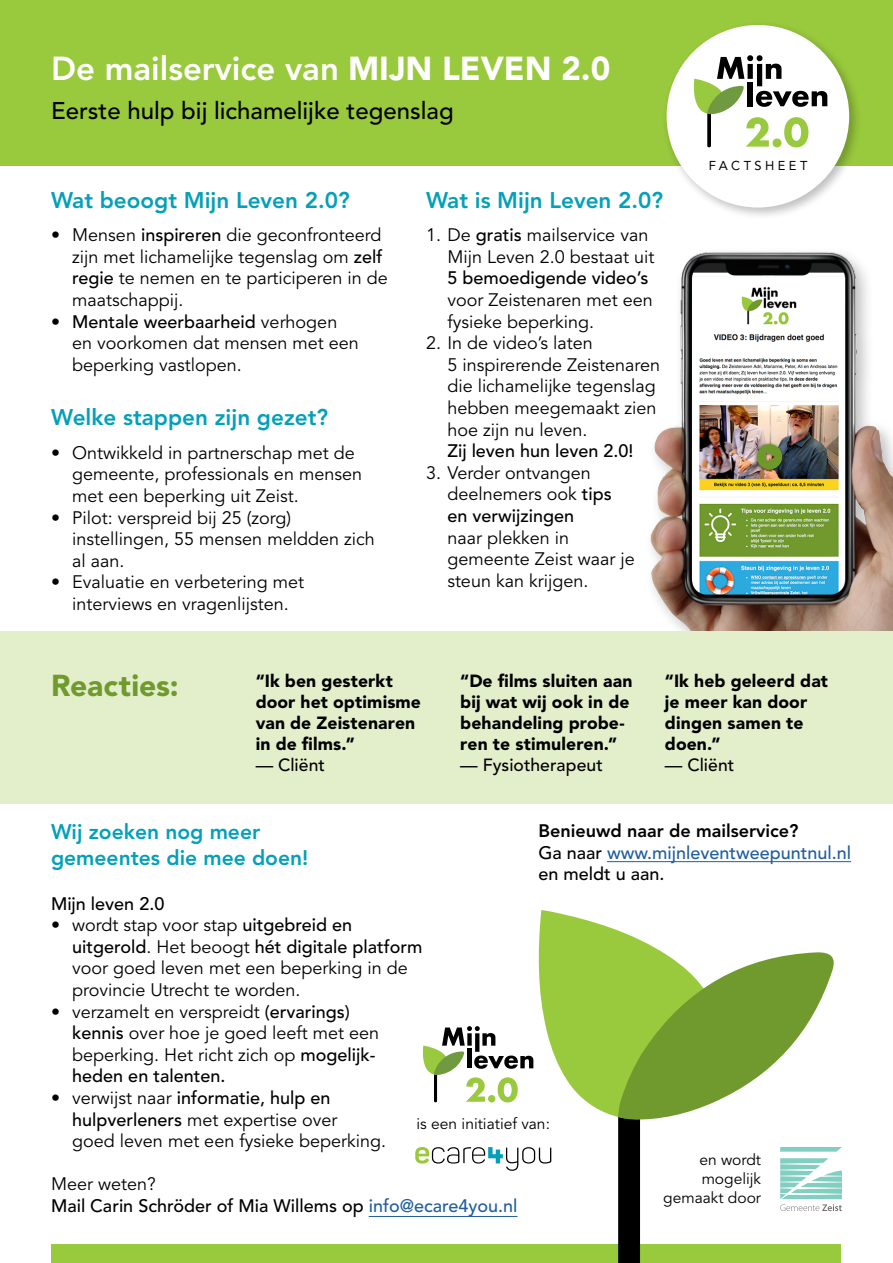
<style>
.page{position:relative;width:893px;height:1263px;background:#fff}
.page>*{position:absolute;margin:0;border:0;box-sizing:border-box;transform-origin:0 0}
.t1{font:800 33px "Avenir LT Std";color:#fff}
.t2{font:900 30px "Avenir LT Std";letter-spacing:-.005em;color:#70992e}
.t3{font:500 24px "Avenir LT Std";color:#000}
.t4{font:800 22.5px "Avenir LT Std";color:#04a0b9}
.t5{font:800 21px/25.2px "Avenir LT Std";color:#04a0b9}
.t6{font:18px/21.6px "Avenir LT Std";color:#000}
.t7{font:500 18px/21.6px "Avenir LT Std";color:#000}
.t8{font:500 18px/21.6px "Avenir LT Std";color:#215e9e}
.t9{font:900 17.55px/21px "Avenir LT Std";letter-spacing:.005em;color:#000}
.t10{font:500 17.55px "Avenir LT Std";color:#000}
.t11{font:15.6px/18.8px "Avenir LT Std";color:#000;text-align:right}
.t12{font:12.9px "Avenir LT Std";letter-spacing:.27em;color:#000}
.s1{font-weight:900}
.s2{font-weight:500}
.s3{font-weight:400}
.s4{font-weight:800;color:#000}
.s5{color:#000}
.s6{color:#215e9e}
</style>
<div class="page">
<img style="left:650px;top:251px;width:243px;height:380px">
<hr style="left:369px;top:1216px;width:149px;height:1px;background:#215e9e">
<div style="left:51px;top:1244px;width:790px;height:19px;background:#99c93d"></div>
<div style="left:0;top:0;width:893px;height:165px;background:#99c93d"></div>
<hr style="left:607px;top:861px;width:244px;height:1px;background:#215e9e">
<div style="left:662px;top:20px;width:200px;height:200px;background:#000;opacity:.25"></div>
<div style="left:667px;top:25px;width:182px;height:183px;background:#fff;border-radius:50%"></div>
<svg style="left:694px;top:55px;width:133px;height:92px"></svg>
<div style="left:0;top:631px;width:893px;height:173px;background:#e3efcb"></div>
<svg style="left:415px;top:910px;width:427px;height:353px"></svg>
<h1 class="t1" style="left:51px;top:49px;width:561px">De mailservice van <span class="s1">MIJN LEVEN 2.0</span></h1>
<h3 class="t3" style="left:51px;top:97px;width:404px">Eerste hulp bij lichamelijke tegenslag</h3>
<p class="t4" style="left:51px;top:186px;width:300px">Wat beoogt Mijn Leven 2.0?</p>
<p class="t6" style="left:72px;top:225px;width:311px">Mensen <span class="s2">inspireren</span> die geconfronteerd</p>
<p class="t6" style="left:51px;top:225px;width:10px">•</p>
<p class="t7" style="left:51px;top:311px;width:10px">•</p>
<p class="t6" style="left:72px;top:246px;width:317px">zijn met lichamelijke tegenslag om <span class="s2">zelf regie</span> te nemen en te participeren in de maatschappij.<br><span class="s2">Mentale weerbaarheid</span> verhogen</p>
<p class="t6" style="left:72px;top:333px;width:288px">en voorkomen dat mensen met een beperking vastlopen.</p>
<p class="t4" style="left:51px;top:404px;width:279px">Welke stappen zijn gezet?</p>
<p class="t6" style="left:72px;top:442px;width:284px">Ontwikkeld in partnerschap met de</p>
<p class="t6" style="left:51px;top:442px;width:10px">•</p>
<p class="t6" style="left:51px;top:507px;width:10px">•</p>
<p class="t6" style="left:51px;top:572px;width:10px">•</p>
<p class="t6" style="left:72px;top:464px;width:291px">gemeente, professionals en mensen met een beperking uit Zeist.<br>Pilot: verspreid bij 25 (zorg(</p>
<p class="t6" style="left:72px;top:529px;width:304px">instellingen, 55 mensen meldden zich al aan.<br>Evaluatie en verbetering met</p>
<p class="t6" style="left:72px;top:593px;width:218px">interviews en vragenlijsten.</p>
<p class="t4" style="left:426px;top:186px;width:239px">Wat is Mijn Leven 2.0?</p>
<p class="t6" style="left:447px;top:225px;width:209px;text-indent:-21px">1. De <span class="s2">gratis</span> mailservice van<br>Mijn Leven 2.0 bestaat uit</p>
<p class="t7" style="left:447px;top:268px;width:203px">5 bemoedigende video s’</p>
<p class="t6" style="left:447px;top:289px;width:207px">voor Zeistenaren met een fysieke beperking.</p>
<p class="t6" style="left:447px;top:333px;width:214px;text-indent:-21px">2. In de videos’ laten<br>5 inspirerende Zeistenaren die lichamelijke tegenslag hebben meegemaakt zien hoe zijn nu leven.</p>
<p class="t7" style="left:447px;top:441px;width:188px">Zij leven hun leven 2.0!</p>
<p class="t6" style="left:447px;top:462px;width:166px;text-indent:-21px">3. Verder ontvangen deelnemers ook <span class="s2">tips en verwijzingen</span></p>
<p class="t6" style="left:447px;top:527px;width:189px">naar plekken in gemeente Zeist waar je steun kan krijgen.</p>
<p class="t12" style="left:709px;top:158px;width:100px">FACTSHEET</p>
<h2 class="t2" style="left:51px;top:667px;width:129px">Reacties:</h2>
<p class="t9" style="left:256px;top:670px;width:139px">“Ik ben gesterkt</p>
<p class="t9" style="left:256px;top:691px;width:167px">door het optimisme van de Zeistenaren in de films “.</p>
<p class="t10" style="left:256px;top:755px;width:71px">— Cliënt</p>
<p class="t5" style="left:51px;top:819px;width:259px">Wij zoeken nog meer gemeentes die mee doen!</p>
<p class="t7" style="left:72px;top:893px;width:281px;text-indent:-21px">Mijn leven 2.0<br><span class="s3">wordt stap voor stap</span> uitgebreid en</p>
<p class="t6" style="left:51px;top:915px;width:10px">•</p>
<p class="t6" style="left:51px;top:1001px;width:10px">•</p>
<p class="t6" style="left:51px;top:1087px;width:10px">•</p>
<p class="t6" style="left:72px;top:936px;width:352px"><span class="s2">uitgerold</span>. Het beoogt <span class="s2">hét digitale platform </span>voor goed leven met een beperking in de provincie Utrecht te worden.<br>verzamelt en verspreidt <span class="s2">(ervarings(</span></p>
<p class="t6" style="left:72px;top:1023px;width:308px"><span class="s2">kennis</span> over hoe je goed leeft met een</p>
<p class="t7" style="left:72px;top:1066px;width:155px">heden en talenten.</p>
<p class="t6" style="left:72px;top:1044px;width:305px">beperking. Het richt zich op <span class="s2">mogelijk-</span></p>
<p class="t7" style="left:72px;top:1087px;width:260px"><span class="s3">verwijst naar</span> informatie, hulp en</p>
<p class="t9" style="left:460px;top:670px;width:174px">“De films sluiten aan bij wat wij ook in de</p>
<p class="t9" style="left:460px;top:733px;width:159px">ren te stimuleren “.</p>
<p class="t9" style="left:460px;top:712px;width:166px">behandeling probe-</p>
<p class="t10" style="left:460px;top:755px;width:144px">— Fysiotherapeut</p>
<p class="t9" style="left:665px;top:670px;width:165px">“Ik heb geleerd dat je meer kan door dingen samen te doen “.</p>
<p class="t10" style="left:665px;top:755px;width:71px">— Cliënt</p>
<p class="t8" style="left:538px;top:820px;width:314px"><span class="s4">Benieuwd naar de mailservice?<br></span><span class="s5">Ga naar</span> www.mijnleventweepuntnul.nl <span class="s5">en meldt u aan.</span></p>
<p class="t6" style="left:72px;top:1109px;width:315px"><span class="s2">hulpverleners</span> met expertise over<br>goed leven met een fysieke beperking.</p>
<p class="t7" style="left:51px;top:1174px;width:468px"><span class="s3">Meer weten?<br></span>Mail Carin Schröder of Mia Willems op <span class="s6">info@ecare4you.nl</span></p>
<p class="t11" style="left:417px;top:1115px;width:135px">is een initiatief van:</p>
<p class="t11" style="left:663px;top:1151px;width:99px">en wordt mogelijk gemaakt door</p>
</div>
